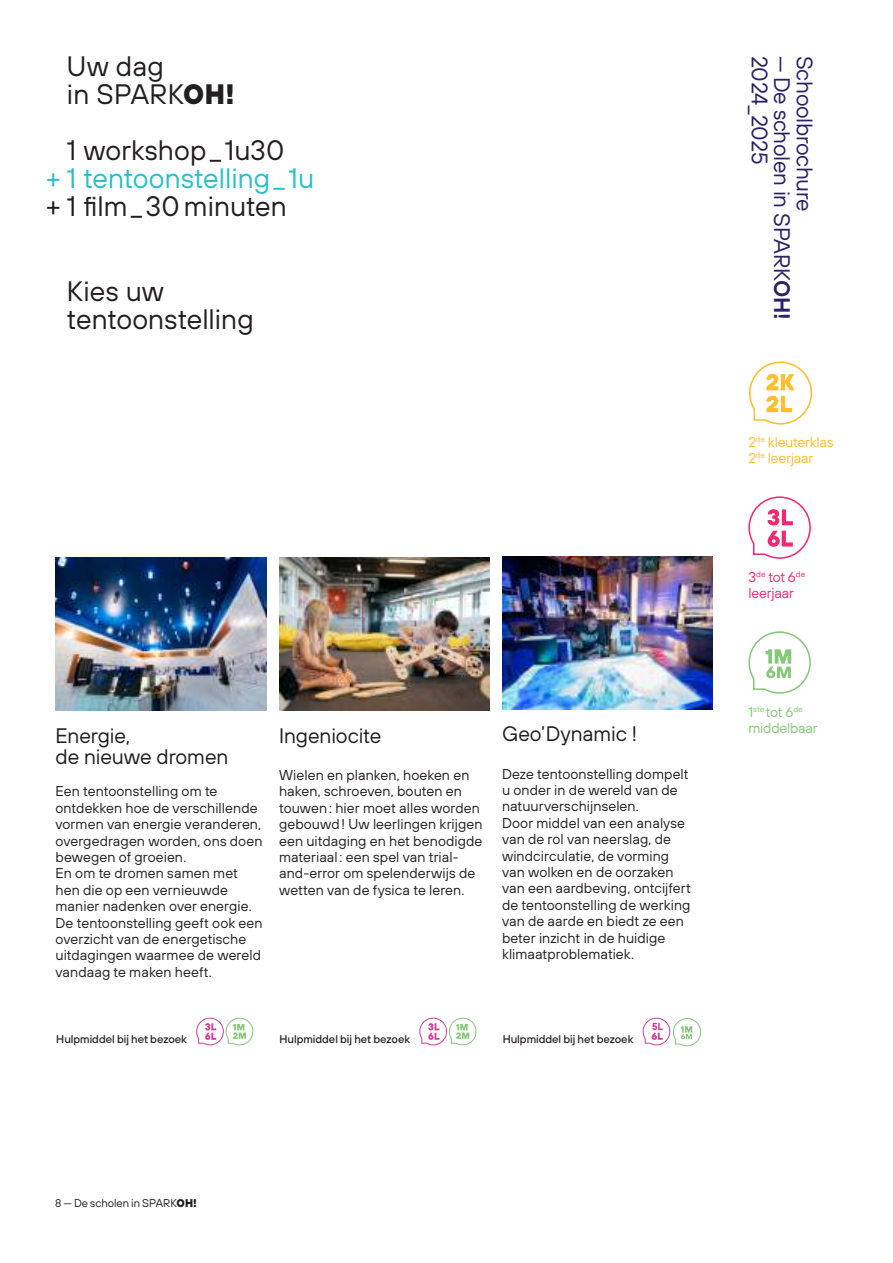
<style>
.page{position:relative;width:893px;height:1263px;background:#fff}
.page>*{position:absolute;margin:0;border:0;box-sizing:border-box;transform-origin:0 0}
.t1{font:28.2px/28.2px "TT Hoves";letter-spacing:.005em;color:#241f1f}
.t2{font:28.2px "TT Hoves";color:#2ac0c9}
.t3{font:22.5px/45px "TT Hoves";letter-spacing:-.015em;color:#272366}
.t4{font:21px/21px "TT Hoves";letter-spacing:-.005em;color:#241f1f}
.t5{font:14.25px/16.4px "TT Hoves";letter-spacing:.005em;color:#241f1f}
.t6{font:14.25px/16.4px "TT Hoves";letter-spacing:-.015em;color:#ffbe2d}
.t7{font:14.25px/16.4px "TT Hoves";letter-spacing:-.015em;color:#85c878}
.t8{font:14.25px/16.4px "TT Hoves";letter-spacing:-.015em;color:#f12873}
.t9{font:500 11.25px "TT Hoves";color:#241f1f}
.t10{font:11.25px "TT Hoves";letter-spacing:-.005em;color:#241f1f}
.s1{font-weight:800}
.s2{font-weight:600}
</style>
<div class="page">
<img style="left:279px;top:557px;width:211px;height:153px">
<svg style="left:749px;top:361px;width:64px;height:64px"></svg>
<svg style="left:748px;top:496px;width:63px;height:63px"></svg>
<svg style="left:748px;top:631px;width:63px;height:63px"></svg>
<img style="left:56px;top:558px;width:210px;height:153px">
<svg style="left:196px;top:1017px;width:58px;height:28px"></svg>
<svg style="left:419px;top:1017px;width:58px;height:28px"></svg>
<img style="left:502px;top:556px;width:211px;height:153px">
<svg style="left:642px;top:1017px;width:59px;height:29px"></svg>
<h1 class="t1" style="left:67px;top:51px;width:169px">Uw dag<br>in SPARK<span class="s1">OH!</span></h1>
<h1 class="t1" style="left:67px;top:136px;width:219px">1 workshop _1u30</h1>
<h1 class="t2" style="left:46px;top:161px;width:270px">+ 1 tentoonstelling _1u</h1>
<h1 class="t1" style="left:46px;top:192px;width:243px">+ 1 film _ 30 minuten</h1>
<h1 class="t1" style="left:67px;top:276px;width:188px">Kies uw tentoonstelling</h1>
<h3 class="t4" style="left:56px;top:724px;width:174px">Energie,<br>de nieuwe dromen</h3>
<p class="t5" style="left:56px;top:783px;width:209px">Een tentoonstelling om te ontdekken hoe de verschillende vormen van energie veranderen, overgedragen worden, ons doen bewegen of groeien.<br>En om te dromen samen met hen die op een vernieuwde manier nadenken over energie.<br>De tentoonstelling geeft ook een overzicht van de energetische uitdagingen waarmee de wereld vandaag te maken heeft.</p>
<h3 class="t4" style="left:279px;top:724px;width:104px">Ingeniocite</h3>
<p class="t5" style="left:279px;top:767px;width:205px">Wielen en planken, hoeken en haken, schroeven, bouten en touwen: hier moet alles worden gebouwd! Uw leerlingen krijgen een uitdaging en het benodigde materiaal : een spel van trial&shy;and-error om spelenderwijs de wetten van de fysica te leren.</p>
<h3 class="t4" style="left:502px;top:723px;width:137px">Geo’Dynamic !</h3>
<p class="t5" style="left:502px;top:765px;width:190px">Deze tentoonstelling dompelt u onder in de wereld van de natuurverschijnselen.<br>Door middel van een analyse van de rol van neerslag, de windcirculatie, de vorming van wolken en de oorzaken van een aardbeving, ontcijfert de tentoonstelling de werking van de aarde en biedt ze een beter inzicht in de huidige klimaatproblematiek.</p>
<p class="t9" style="left:56px;top:1032px;width:132px">Hulpmiddel bij het bezoek</p>
<p class="t9" style="left:279px;top:1032px;width:132px">Hulpmiddel bij het bezoek</p>
<p class="t9" style="left:503px;top:1032px;width:132px">Hulpmiddel bij het bezoek</p>
<h2 class="t3" style="left:805px;top:56px;width:266px;rotate:90deg">— De scholen in SPARK<span class="s2">OH!</span></h2>
<h2 class="t3" style="left:827px;top:56px;width:157px;rotate:90deg">Schoolbrochure<br>2024_2025</h2>
<p class="t6" style="left:748px;top:433px;width:87px">2<sup>de</sup> kleuterklas<br>2<sup>de</sup> leerjaar</p>
<p class="t8" style="left:748px;top:568px;width:58px">3<sup>de</sup> tot 6<sup>de </sup>leerjaar</p>
<p class="t7" style="left:748px;top:703px;width:71px">1<sup>ste</sup> tot 6<sup>de </sup>middelbaar</p>
<p class="t10" style="left:55px;top:1196px;width:143px">8 — De scholen in SPARK<span class="s1">OH!</span></p>
</div>
